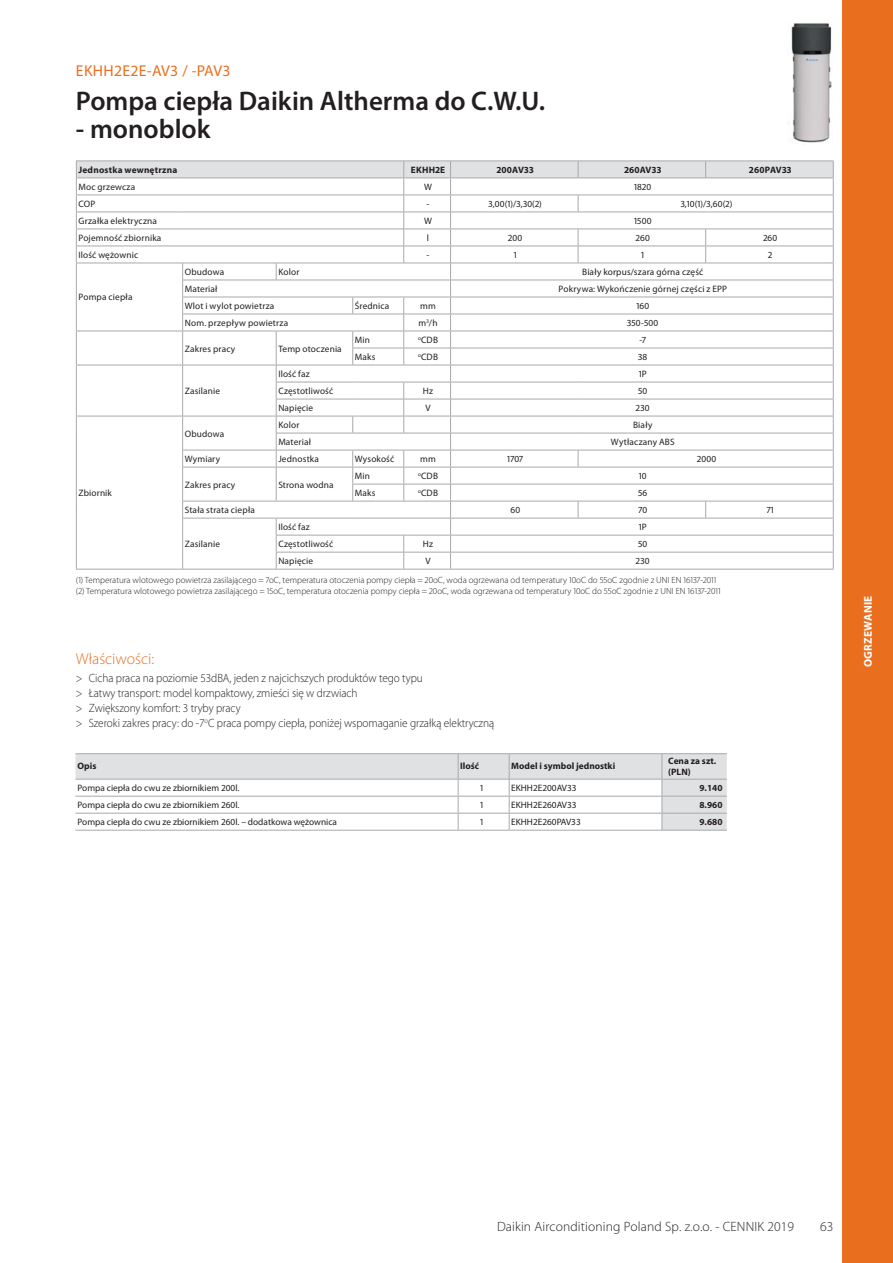
<style>
.page{position:relative;width:893px;height:1263px;background:#fff}
.page>*{position:absolute;margin:0;border:0;box-sizing:border-box;transform-origin:0 0}
.t1{font:600 27px "Myriad Pro";color:#231f20}
.t2{font:15.75px "Myriad Pro";letter-spacing:.02em;color:#e96f1f}
.t3{font:300 15.75px "Myriad Pro";color:#e96f1f}
.t4{font:300 13.5px "Myriad Pro";letter-spacing:.01em;color:#231f20}
.t5{font:300 12px/15px "Myriad Pro";letter-spacing:-.005em;color:#231f20;scale:.94 1}
.t6{font:700 11.25px "Myriad Pro";letter-spacing:.02em;color:#fff}
.t7{font:9.3px "Myriad Pro";letter-spacing:.015em;color:#231f20}
.t8{font:700 9.3px/11.1px "Myriad Pro";color:#231f20}
.t9{font:700 9.3px "Myriad Pro";letter-spacing:.02em;color:#231f20}
.t10{font:300 9px/10.8px "Myriad Pro";color:#231f20}
</style>
<div class="page">
<div style="left:842px;top:0;width:51px;height:1263px;background:#e96f1f"></div>
<img style="left:791px;top:23px;width:41px;height:120px">
<svg style="left:75px;top:754px;width:652px;height:76px"></svg>
<hr style="left:662px;top:796px;width:65px;height:1px;background:#a7a9ac">
<hr style="left:662px;top:813px;width:65px;height:1px;background:#a7a9ac">
<hr style="left:662px;top:830px;width:65px;height:1px;background:#a7a9ac">
<hr style="left:458px;top:796px;width:51px;height:1px;background:#a7a9ac">
<hr style="left:458px;top:813px;width:51px;height:1px;background:#a7a9ac">
<hr style="left:509px;top:796px;width:153px;height:1px;background:#a7a9ac">
<hr style="left:458px;top:830px;width:51px;height:1px;background:#a7a9ac">
<hr style="left:75px;top:796px;width:383px;height:1px;background:#a7a9ac">
<hr style="left:509px;top:813px;width:153px;height:1px;background:#a7a9ac">
<hr style="left:75px;top:813px;width:383px;height:1px;background:#a7a9ac">
<hr style="left:509px;top:830px;width:153px;height:1px;background:#a7a9ac">
<hr style="left:75px;top:830px;width:383px;height:1px;background:#a7a9ac">
<hr style="left:75px;top:753px;width:652px;height:1px;background:#a7a9ac">
<hr style="left:75px;top:779px;width:652px;height:1px;background:#a7a9ac">
<svg style="left:458px;top:754px;width:1px;height:76px"></svg>
<svg style="left:509px;top:754px;width:1px;height:76px"></svg>
<svg style="left:662px;top:754px;width:1px;height:76px"></svg>
<svg style="left:76px;top:161px;width:758px;height:408px"></svg>
<hr style="left:76px;top:569px;width:758px;height:1px;background:#a7a9ac">
<h2 class="t2" style="left:76px;top:65px;width:156px">EKHH2E2E-AV3 / -PAV3</h2>
<h1 class="t1" style="left:76px;top:91px;width:471px">Pompa ciepła Daikin Altherma do C.W.U.</h1>
<h1 class="t1" style="left:76px;top:119px;width:136px">- monoblok</h1>
<p class="t9" style="left:78px;top:166px;width:100px">Jednostka wewnętrzna</p>
<p class="t8" style="left:411px;top:165px;width:36px">EKHH2E</p>
<p class="t9" style="left:497px;top:166px;width:38px">200AV33</p>
<p class="t9" style="left:624px;top:166px;width:38px">260AV33</p>
<p class="t9" style="left:749px;top:166px;width:44px">260PAV33</p>
<p class="t7" style="left:78px;top:183px;width:58px">Moc grzewcza</p>
<p class="t7" style="left:424px;top:183px;width:9px">W</p>
<p class="t7" style="left:634px;top:183px;width:19px">1820</p>
<p class="t7" style="left:78px;top:200px;width:18px">COP</p>
<p class="t7" style="left:427px;top:200px;width:4px">-</p>
<p class="t7" style="left:488px;top:200px;width:55px">3,00(1)/3,30(2)</p>
<p class="t7" style="left:681px;top:200px;width:53px">3,10(1)/3,60(2)</p>
<p class="t7" style="left:78px;top:217px;width:80px">Grzałka elektryczna</p>
<p class="t7" style="left:424px;top:217px;width:9px">W</p>
<p class="t7" style="left:634px;top:217px;width:19px">1500</p>
<p class="t7" style="left:78px;top:234px;width:84px">Pojemność zbiornika</p>
<p class="t7" style="left:427px;top:234px;width:4px">l</p>
<p class="t7" style="left:508px;top:234px;width:16px">200</p>
<p class="t7" style="left:636px;top:234px;width:16px">260</p>
<p class="t7" style="left:763px;top:234px;width:16px">260</p>
<p class="t7" style="left:78px;top:251px;width:61px">Ilość wężownic</p>
<p class="t7" style="left:427px;top:251px;width:4px">-</p>
<p class="t7" style="left:514px;top:251px;width:5px">1</p>
<p class="t7" style="left:641px;top:251px;width:5px">1</p>
<p class="t7" style="left:768px;top:251px;width:6px">2</p>
<p class="t7" style="left:78px;top:294px;width:56px">Pompa ciepła</p>
<p class="t7" style="left:185px;top:268px;width:41px">Obudowa</p>
<p class="t7" style="left:278px;top:268px;width:23px">Kolor</p>
<p class="t7" style="left:582px;top:268px;width:123px">Biały korpus/szara górna część</p>
<p class="t7" style="left:185px;top:285px;width:34px">Materiał</p>
<p class="t7" style="left:558px;top:285px;width:170px">Pokrywa: Wykończenie górnej części z EPP</p>
<p class="t7" style="left:185px;top:302px;width:91px">Wlot i wylot powietrza</p>
<p class="t7" style="left:355px;top:302px;width:36px">Średnica</p>
<p class="t7" style="left:420px;top:302px;width:17px">mm</p>
<p class="t7" style="left:636px;top:302px;width:14px">160</p>
<p class="t7" style="left:185px;top:319px;width:105px">Nom. przepływ powietrza</p>
<p class="t7" style="left:419px;top:319px;width:21px">m<sup>3</sup>/h</p>
<p class="t7" style="left:627px;top:319px;width:33px">350-500</p>
<p class="t7" style="left:185px;top:345px;width:52px">Zakres pracy</p>
<p class="t7" style="left:278px;top:345px;width:65px">Temp otoczenia</p>
<p class="t7" style="left:355px;top:336px;width:17px">Min</p>
<p class="t7" style="left:418px;top:336px;width:22px"><sup>o</sup>CDB</p>
<p class="t7" style="left:639px;top:336px;width:8px">-7</p>
<p class="t7" style="left:355px;top:353px;width:22px">Maks</p>
<p class="t7" style="left:418px;top:353px;width:22px"><sup>o</sup>CDB</p>
<p class="t7" style="left:638px;top:353px;width:11px">38</p>
<p class="t7" style="left:78px;top:489px;width:35px">Zbiornik</p>
<p class="t7" style="left:185px;top:387px;width:37px">Zasilanie</p>
<p class="t7" style="left:185px;top:430px;width:41px">Obudowa</p>
<p class="t7" style="left:278px;top:370px;width:33px">Ilość faz</p>
<p class="t7" style="left:639px;top:370px;width:10px">1P</p>
<p class="t7" style="left:278px;top:387px;width:56px">Częstotliwość</p>
<p class="t7" style="left:423px;top:387px;width:12px">Hz</p>
<p class="t7" style="left:638px;top:387px;width:11px">50</p>
<p class="t7" style="left:278px;top:404px;width:36px">Napięcie</p>
<p class="t7" style="left:425px;top:404px;width:7px">V</p>
<p class="t7" style="left:636px;top:404px;width:15px">230</p>
<p class="t7" style="left:278px;top:421px;width:23px">Kolor</p>
<p class="t7" style="left:633px;top:421px;width:21px">Biały</p>
<p class="t7" style="left:278px;top:438px;width:34px">Materiał</p>
<p class="t7" style="left:611px;top:438px;width:65px">Wytłaczany ABS</p>
<p class="t7" style="left:185px;top:455px;width:37px">Wymiary</p>
<p class="t7" style="left:278px;top:455px;width:42px">Jednostka</p>
<p class="t7" style="left:355px;top:455px;width:41px">Wysokość</p>
<p class="t7" style="left:420px;top:455px;width:17px">mm</p>
<p class="t7" style="left:507px;top:455px;width:17px">1707</p>
<p class="t7" style="left:697px;top:455px;width:21px">2000</p>
<p class="t7" style="left:185px;top:481px;width:52px">Zakres pracy</p>
<p class="t7" style="left:278px;top:481px;width:57px">Strona wodna</p>
<p class="t7" style="left:355px;top:472px;width:17px">Min</p>
<p class="t7" style="left:418px;top:472px;width:22px"><sup>o</sup>CDB</p>
<p class="t7" style="left:639px;top:472px;width:9px">10</p>
<p class="t7" style="left:355px;top:489px;width:22px">Maks</p>
<p class="t7" style="left:418px;top:489px;width:22px"><sup>o</sup>CDB</p>
<p class="t7" style="left:638px;top:489px;width:11px">56</p>
<p class="t7" style="left:185px;top:506px;width:72px">Stała strata ciepła</p>
<p class="t7" style="left:510px;top:506px;width:11px">60</p>
<p class="t7" style="left:638px;top:506px;width:10px">70</p>
<p class="t7" style="left:767px;top:506px;width:9px">71</p>
<p class="t7" style="left:185px;top:540px;width:37px">Zasilanie</p>
<p class="t7" style="left:278px;top:523px;width:33px">Ilość faz</p>
<p class="t7" style="left:639px;top:523px;width:10px">1P</p>
<p class="t7" style="left:278px;top:540px;width:56px">Częstotliwość</p>
<p class="t7" style="left:423px;top:540px;width:12px">Hz</p>
<p class="t7" style="left:638px;top:540px;width:11px">50</p>
<p class="t7" style="left:278px;top:557px;width:36px">Napięcie</p>
<p class="t7" style="left:425px;top:557px;width:7px">V</p>
<p class="t7" style="left:636px;top:557px;width:15px">230</p>
<p class="t10" style="left:76px;top:575px;width:646px">(1) Temperatura wlotowego powietrza zasilającego = 7oC, temperatura otoczenia pompy ciepła = 20oC, woda ogrzewana od temperatury 10oC do 55oC zgodnie z UNI EN 16137-2011 (2) Temperatura wlotowego powietrza zasilającego = 15oC, temperatura otoczenia pompy ciepła = 20oC, woda ogrzewana od temperatury 10oC do 55oC zgodnie z UNI EN 16137-2011</p>
<h2 class="t3" style="left:76px;top:653px;width:80px">Właściwości:</h2>
<p class="t5" style="left:76px;top:671px;width:446px">&gt; Cicha praca na poziomie 53dBA, jeden z najcichszych produktów tego typu<br>&gt; Łatwy transport: model kompaktowy, zmieści się w drzwiach<br>&gt; Zwiększony komfort: 3 tryby pracy<br>&gt; Szeroki zakres pracy: do -7<sup>o</sup>C praca pompy ciepła, poniżej wspomaganie grzałką elektryczną</p>
<p class="t8" style="left:78px;top:761px;width:20px">Opis</p>
<p class="t8" style="left:460px;top:761px;width:20px">Ilość</p>
<p class="t8" style="left:511px;top:761px;width:105px">Model i symbol jednostki</p>
<p class="t8" style="left:668px;top:756px;width:49px">Cena za szt. (PLN)</p>
<p class="t7" style="left:78px;top:784px;width:163px">Pompa ciepła do cwu ze zbiornikiem 200l.</p>
<p class="t7" style="left:479px;top:784px;width:6px">1</p>
<p class="t7" style="left:511px;top:784px;width:67px">EKHH2E200AV33</p>
<p class="t8" style="left:699px;top:783px;width:25px">9.140</p>
<p class="t7" style="left:78px;top:801px;width:163px">Pompa ciepła do cwu ze zbiornikiem 260l.</p>
<p class="t7" style="left:479px;top:801px;width:6px">1</p>
<p class="t7" style="left:511px;top:801px;width:67px">EKHH2E260AV33</p>
<p class="t8" style="left:699px;top:800px;width:25px">8.960</p>
<p class="t7" style="left:78px;top:818px;width:261px">Pompa ciepła do cwu ze zbiornikiem 260l. – dodatkowa wężownica</p>
<p class="t7" style="left:479px;top:818px;width:6px">1</p>
<p class="t7" style="left:511px;top:818px;width:71px">EKHH2E260PAV33</p>
<p class="t8" style="left:699px;top:817px;width:25px">9.680</p>
<p class="t6" style="left:864px;top:667px;width:72px;rotate:-90deg">OGRZEWANIE</p>
<h3 class="t4" style="left:497px;top:1221px;width:299px">Daikin Airconditioning Poland Sp. z.o.o. - CENNIK 2019</h3>
<h3 class="t4" style="left:820px;top:1221px;width:15px">63</h3>
</div>
